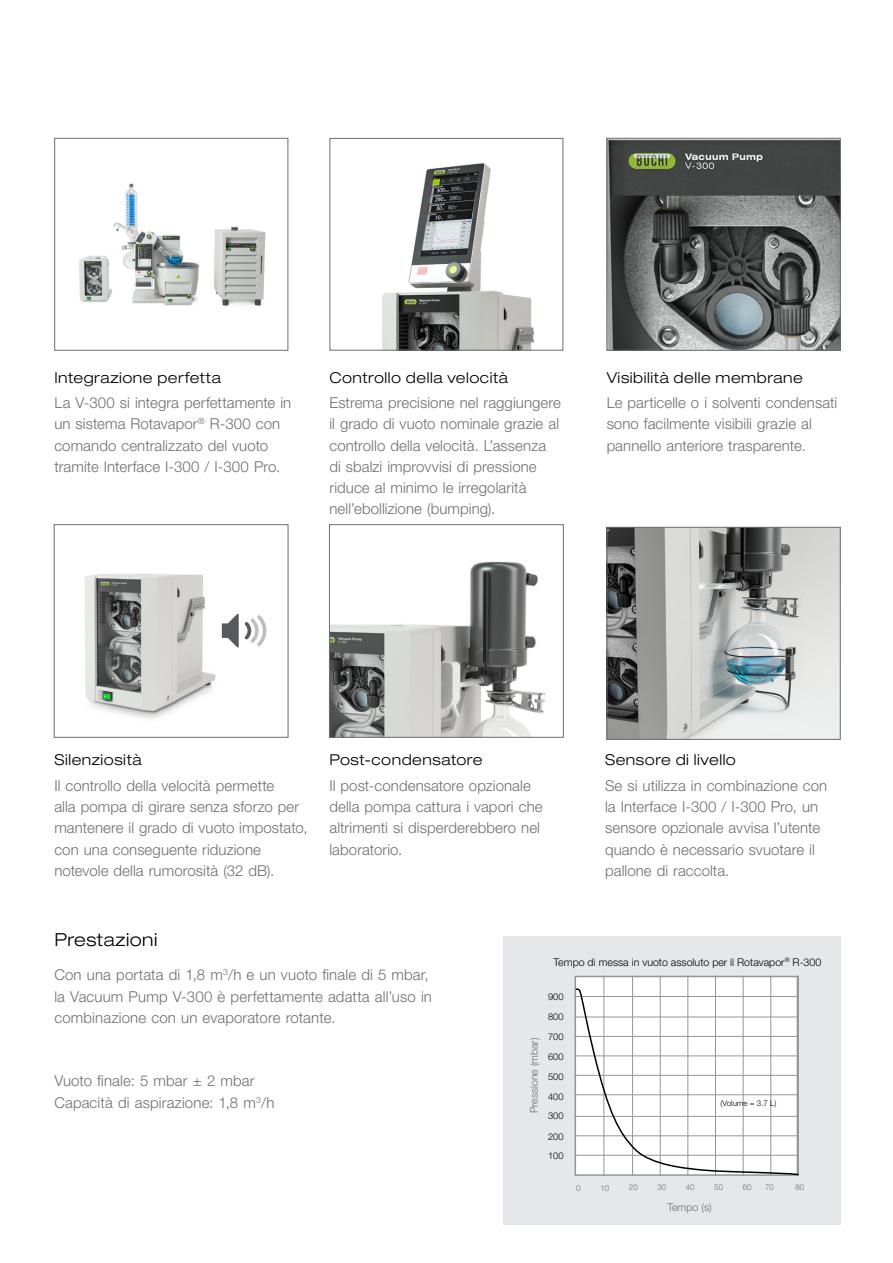
<style>
.page{position:relative;width:893px;height:1263px;background:#fff}
.page>*{position:absolute;margin:0;border:0;box-sizing:border-box;transform-origin:0 0}
.EN_Page_Subline{font:300 expanded 18px "Helvetica Neue LT Std";letter-spacing:.025em;color:#000}
.EN_Table_content_lef{font:300 15px/21.3px "Helvetica Neue LT Std";letter-spacing:.005em;color:#6d6e71}
.EN_Title_small_down{font:300 expanded 15px "Helvetica Neue LT Std";letter-spacing:.035em;color:#000}
.t1{font:300 10.65px "Helvetica Neue LT Std";color:#000}
.t2{font:300 10.65px "Helvetica Neue LT Std";color:#6d6e71}
.t3{font:300 10.5px "Helvetica Neue LT Std";color:#6d6e71}
.t4{font:300 9.3px "Helvetica Neue LT Std";color:#000}
.t5{font:300 7.95px "Helvetica Neue LT Std";color:#6d6e71}
.t6{font:300 7.95px "Helvetica Neue LT Std";color:#000}
</style>
<div class="page">
<img style="left:79px;top:183px;width:187px;height:123px">
<div style="left:54px;top:138px;width:234px;height:212px;border:1px solid #6d6e71"></div>
<img style="left:382px;top:163px;width:153px;height:185px">
<div style="left:330px;top:138px;width:233px;height:212px;border:1px solid #6d6e71"></div>
<img style="left:609px;top:140px;width:229px;height:208px">
<div style="left:607px;top:138px;width:233px;height:212px;border:1px solid #6d6e71"></div>
<img style="left:609px;top:529px;width:229px;height:208px">
<div style="left:607px;top:527px;width:233px;height:212px;border:1px solid #6d6e71"></div>
<img style="left:331px;top:561px;width:214px;height:174px">
<div style="left:329px;top:524px;width:234px;height:213px;border:1px solid #6d6e71"></div>
<img style="left:84px;top:574px;width:183px;height:145px">
<div style="left:54px;top:524px;width:234px;height:213px;border:1px solid #6d6e71"></div>
<svg style="left:245px;top:615px;width:21px;height:31px"></svg>
<svg style="left:222px;top:613px;width:17px;height:35px"></svg>
<div style="left:503px;top:937px;width:337px;height:288px;background:#e6e7e8"></div>
<div style="left:575px;top:976px;width:223px;height:200px;background:#fff;border:2px solid #939598"></div>
<hr style="left:604px;top:976px;width:1px;height:200px;background:#939598">
<hr style="left:632px;top:976px;width:1px;height:200px;background:#939598">
<hr style="left:660px;top:976px;width:1px;height:200px;background:#939598">
<hr style="left:688px;top:976px;width:1px;height:200px;background:#939598">
<hr style="left:715px;top:976px;width:1px;height:200px;background:#939598">
<hr style="left:743px;top:976px;width:1px;height:200px;background:#939598">
<hr style="left:770px;top:976px;width:1px;height:200px;background:#939598">
<hr style="left:798px;top:976px;width:1px;height:200px;background:#939598">
<svg style="left:574px;top:988px;width:225px;height:188px"></svg>
<p class="EN_Title_small_down" style="left:54px;top:368px;width:168px">Integrazione perfetta</p>
<p class="EN_Table_content_lef" style="left:54px;top:392px;width:238px">La V-300 si integra perfettamente in un sistema Rotavapor<sup>®</sup> R-300 con comando centralizzato del vuoto tramite Interface I-300 / I-300 Pro.</p>
<p class="EN_Title_small_down" style="left:329px;top:368px;width:180px">Controllo della velocità</p>
<p class="EN_Table_content_lef" style="left:329px;top:392px;width:233px">Estrema precisione nel raggiungere il grado di vuoto nominale grazie al controllo della velocità. L’assenza di sbalzi improvvisi di pressione riduce al minimo le irregolarità nell’ebollizione (bumping).</p>
<p class="EN_Title_small_down" style="left:607px;top:368px;width:198px">Visibilità delle membrane</p>
<p class="EN_Table_content_lef" style="left:607px;top:392px;width:232px">Le particelle o i solventi condensati sono facilmente visibili grazie al pannello anteriore trasparente.</p>
<p class="EN_Title_small_down" style="left:54px;top:751px;width:89px">Silenziosità</p>
<p class="EN_Table_content_lef" style="left:54px;top:775px;width:255px">Il controllo della velocità permette<br>alla pompa di girare senza sforzo per mantenere il grado di vuoto impostato, con una conseguente riduzione notevole della rumorosità (32 dB).</p>
<p class="EN_Title_small_down" style="left:329px;top:751px;width:155px">Post-condensatore</p>
<p class="EN_Table_content_lef" style="left:329px;top:775px;width:215px">Il post-condensatore opzionale della pompa cattura i vapori che altrimenti si disperderebbero nel laboratorio.</p>
<p class="EN_Title_small_down" style="left:605px;top:751px;width:132px">Sensore di livello</p>
<p class="EN_Table_content_lef" style="left:605px;top:775px;width:224px">Se si utilizza in combinazione con la Interface I-300 / I-300 Pro, un sensore opzionale avvisa l’utente quando è necessario svuotare il pallone di raccolta.</p>
<p class="EN_Page_Subline" style="left:54px;top:929px;width:105px">Prestazioni</p>
<p class="EN_Table_content_lef" style="left:54px;top:964px;width:379px">Con una portata di 1,8 m<sup>3</sup>/h e un vuoto finale di 5 mbar, la Vacuum Pump V-300 è perfettamente adatta all’uso in combinazione con un evaporatore rotante.</p>
<p class="EN_Table_content_lef" style="left:54px;top:1070px;width:202px">Vuoto finale: 5 mbar ± 2 mbar</p>
<p class="EN_Table_content_lef" style="left:54px;top:1091px;width:222px">Capacità di aspirazione: 1,8 m<sup>3</sup>/h</p>
<p class="t1" style="left:554px;top:955px;width:269px">Tempo di messa in vuoto assoluto per il Rotavapor<sup>®</sup> R-300</p>
<p class="t3" style="left:528px;top:1113px;width:77px;rotate:-90deg">Pressione (mbar)</p>
<p class="t4" style="left:548px;top:991px;width:17px">900</p>
<p class="t4" style="left:548px;top:1011px;width:17px">800</p>
<p class="t4" style="left:548px;top:1031px;width:17px">700</p>
<p class="t4" style="left:548px;top:1051px;width:17px">600</p>
<p class="t4" style="left:548px;top:1070px;width:17px">500</p>
<p class="t4" style="left:548px;top:1091px;width:17px">400</p>
<p class="t4" style="left:548px;top:1110px;width:17px">300</p>
<p class="t4" style="left:548px;top:1131px;width:17px">200</p>
<p class="t4" style="left:548px;top:1150px;width:17px">100</p>
<p class="t5" style="left:576px;top:1184px;width:6px">0</p>
<p class="t6" style="left:721px;top:1098px;width:57px">(Volume = 3.7 L)</p>
<p class="t5" style="left:600px;top:1184px;width:10px">10</p>
<p class="t5" style="left:629px;top:1183px;width:10px">20</p>
<p class="t5" style="left:657px;top:1183px;width:10px">30</p>
<p class="t5" style="left:686px;top:1183px;width:10px">40</p>
<p class="t5" style="left:714px;top:1183px;width:10px">50</p>
<p class="t5" style="left:743px;top:1183px;width:10px">60</p>
<p class="t5" style="left:765px;top:1183px;width:10px">70</p>
<p class="t2" style="left:667px;top:1201px;width:46px">Tempo (s)</p>
<p class="t5" style="left:795px;top:1183px;width:10px">80</p>
</div>
